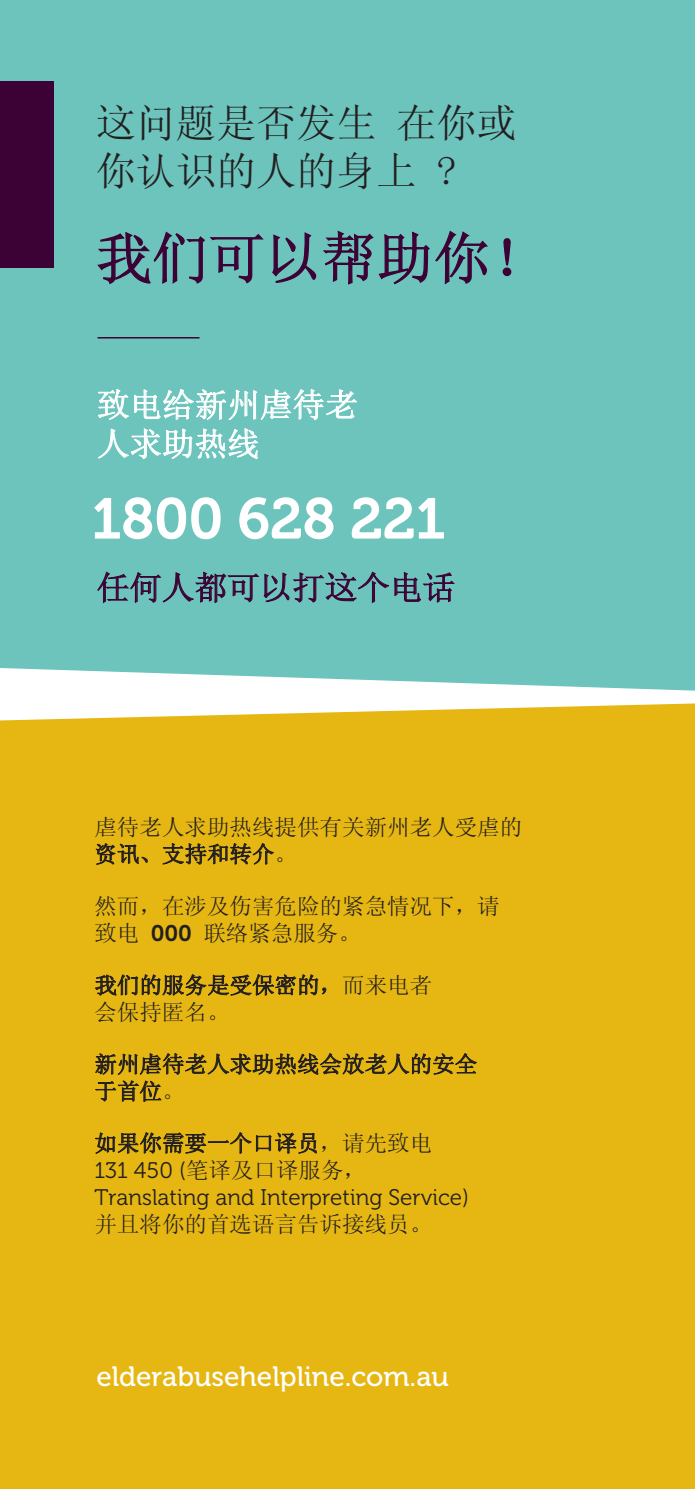
<style>
.page{position:relative;width:695px;height:1489px;background:#fff}
.page>*{position:absolute;margin:0;border:0;box-sizing:border-box;transform-origin:0 0}
.t1{font:57.25px "Museo 700";letter-spacing:-.01em;color:#fff}
.t2{font:56.25px "Sim Sun";color:#3d0235}
.t3{font:40px/48px "Sim Sun";color:#231f20}
.t4{font:32.5px/39px "Sim Sun";color:#fff}
.t5{font:32.5px "Sim Sun";color:#3d0235}
.t6{font:28px "Museo 500";color:#fff}
.t7{font:22.5px/27px "Sim Sun";color:#231f20}
.t8{font:22.5px "Museo 300";color:#231f20}
.s1{font-family:"Museo 700"}
.s2{font-family:"Museo 300"}
</style>
<div class="page">
<div style="left:0;top:703px;width:694px;height:785px;background:#e6b712"></div>
<div style="left:0;top:0;width:694px;height:690px;background:#6dc4bc"></div>
<div style="left:0;top:81px;width:54px;height:187px;background:#3d0235"></div>
<hr style="left:97px;top:337px;width:102px;height:1px;background:#3d0235">
<svg style="left:96px;top:230px;width:169px;height:55px;background:#64a3a5"></svg>
<svg style="left:271px;top:230px;width:218px;height:55px;background:#639da1"></svg>
<svg style="left:502px;top:237px;width:10px;height:40px"></svg>
<svg style="left:96px;top:388px;width:262px;height:72px;background:#88cec8"></svg>
<svg style="left:97px;top:570px;width:359px;height:34px;background:#639da1"></svg>
<svg style="left:96px;top:842px;width:52px;height:23px"></svg>
<svg style="left:162px;top:842px;width:112px;height:23px;background:#a88716"></svg>
<svg style="left:94px;top:973px;width:233px;height:23px;background:#a28216"></svg>
<svg style="left:94px;top:1051px;width:383px;height:51px;background:#c59d14"></svg>
<svg style="left:94px;top:1131px;width:223px;height:23px;background:#ab8915"></svg>
<svg style="left:692px;top:0;width:3px;height:4px"></svg>
<h3 class="t3" style="left:96px;top:99px;width:422px">这问题是否发生 在你或你认识的人的身上 ?</h3>
<h2 class="t2" style="left:96px;top:230px;width:451px">我们可以帮助你！</h2>
<h3 class="t4" style="left:97px;top:385px;width:262px">致电给新州虐待老人求助热线</h3>
<h1 class="t1" style="left:91px;top:487px;width:356px">1800 628 221</h1>
<h3 class="t5" style="left:97px;top:571px;width:360px">任何人都可以打这个电话</h3>
<p class="t7" style="left:94px;top:813px;width:429px">虐待老人求助热线提供有关新州老人受虐的资讯、支持和转介。</p>
<p class="t7" style="left:94px;top:892px;width:407px">然而，在涉及伤害危险的紧急情况下，请致电 <span class="s1">000</span> 联络紧急服务。</p>
<p class="t7" style="left:94px;top:971px;width:339px">我们的服务是受保密的，而来电者会保持匿名。</p>
<p class="t7" style="left:94px;top:1050px;width:384px">新州虐待老人求助热线会放老人的安全于首位。</p>
<p class="t7" style="left:94px;top:1129px;width:339px">如果你需要一个口译员，请先致电<br><span class="s2">131 450 (</span>笔译及口译服务，</p>
<p class="t8" style="left:94px;top:1185px;width:376px">Translating and Interpreting Service)</p>
<p class="t7" style="left:94px;top:1210px;width:339px">并且将你的首选语言告诉接线员。</p>
<p class="t6" style="left:96px;top:1360px;width:354px">elderabusehelpline.com.au</p>
</div>
